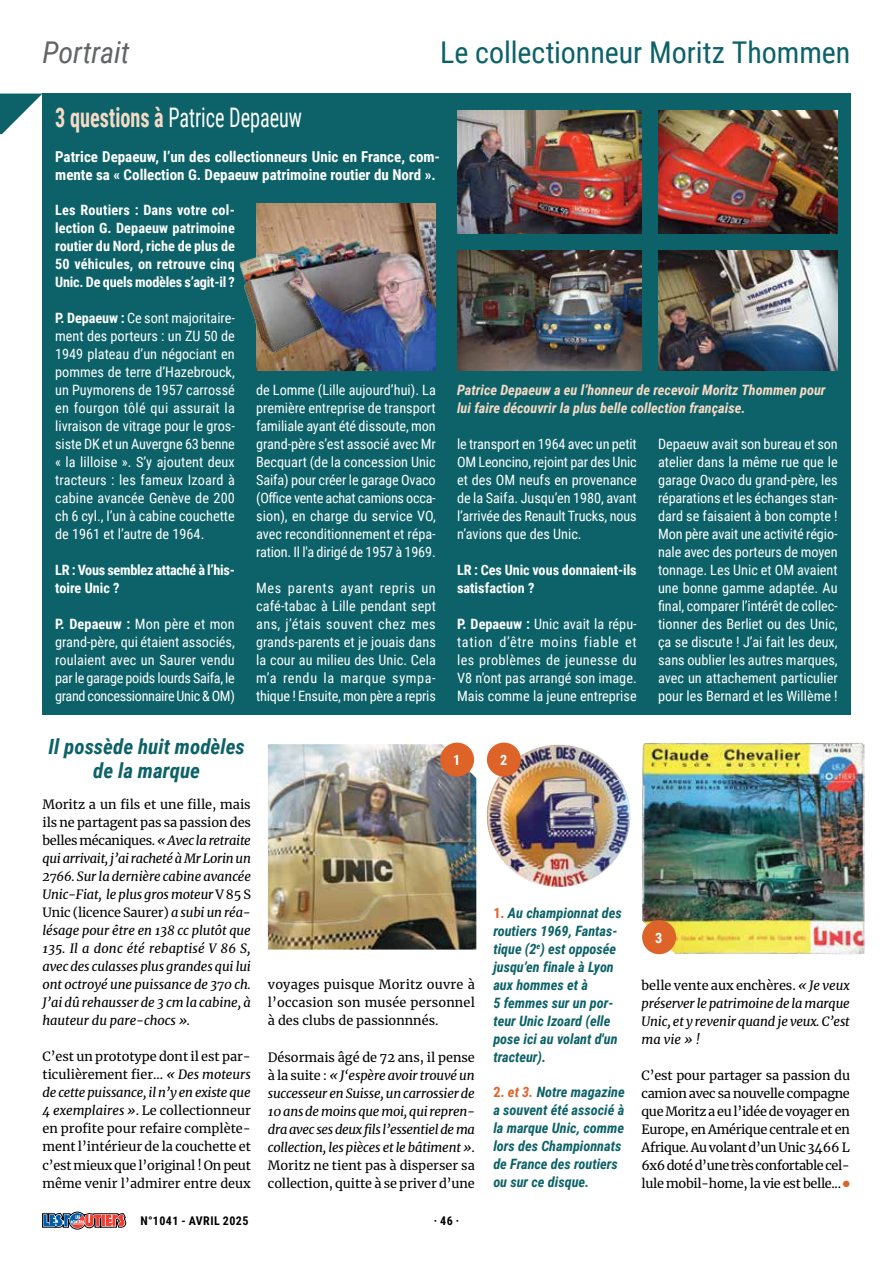
<style>
.page{position:relative;width:893px;height:1263px;background:#fff}
.page>*{position:absolute;margin:0;border:0;box-sizing:border-box;transform-origin:0 0}
.t1{font:30px "Roboto Condensed";color:#0c6268}
.t2{font:italic 30px "Roboto Condensed";letter-spacing:-.005em;color:#636466}
.t3{font:27px "Roboto Condensed";color:#fff;scale:.75 1}
.t4{font:italic 700 21px/24px "Roboto Condensed";color:#0c6268;text-align:center}
.t5{font:700 15px/18px "Roboto Condensed";color:#fff}
.t6{font:14.25px/18px "Roboto Condensed";color:#fff;text-align:justify}
.t7{font:italic 700 14.25px/18px "Roboto Condensed";color:#0c6268}
.t8{font:700 14.25px/18px "Roboto Condensed";letter-spacing:-.005em;color:#fff}
.t9{font:italic 700 14.25px/18px "Roboto Condensed";color:#f7dac6}
.t10{font:italic 12.75px/18px "Merriweather";letter-spacing:-.015em;color:#000;text-align:justify}
.t11{font:12.75px/18px "Merriweather";color:#000;text-align:justify}
.t12{font:700 12px "Roboto Condensed";letter-spacing:.035em;color:#000}
.s1{font-weight:700;color:#f7dac6}
.s2{font-weight:700}
.s3{font-style:normal}
.s4{font-style:italic}
.s5{font-style:normal;color:#de6328}
.s6{color:#de6328}
</style>
<div class="page">
<img style="left:268px;top:744px;width:208px;height:205px">
<img style="left:642px;top:743px;width:222px;height:211px">
<img style="left:487px;top:745px;width:143px;height:142px">
<div style="left:440px;top:743px;width:34px;height:34px;background:#de6328;border-radius:50%"></div>
<div style="left:642px;top:920px;width:34px;height:34px;background:#de6328;border-radius:50%"></div>
<div style="left:487px;top:743px;width:34px;height:34px;background:#de6328;border-radius:50%"></div>
<div style="left:42px;top:94px;width:808px;height:621px;background:#0c6268"></div>
<img style="left:457px;top:111px;width:184px;height:122px">
<img style="left:658px;top:251px;width:180px;height:120px">
<img style="left:457px;top:251px;width:184px;height:120px">
<img style="left:658px;top:111px;width:180px;height:122px">
<img style="left:239px;top:204px;width:197px;height:166px">
<svg style="left:42px;top:1212px;width:84px;height:17px"></svg>
<svg style="left:0;top:94px;width:42px;height:40px"></svg>
<h1 class="t2" style="left:43px;top:31px;width:89px">Portrait</h1>
<h1 class="t1" style="left:440px;top:31px;width:412px">Le collectionneur Moritz Thommen</h1>
<h2 class="t3" style="left:55px;top:98px;width:331px"><span class="s1">3 questions à</span> Patrice Depaeuw</h2>
<p class="t5" style="left:55px;top:147px;width:386px">Patrice Depaeuw, l’un des collectionneurs Unic en France, com&shy;mente sa « Collection G. Depaeuw patrimoine routier du Nord ».</p>
<p class="t8" style="left:55px;top:201px;width:181px;text-align:justify">Les Routiers : Dans votre col&shy;lection G. Depaeuw patrimoine routier du Nord, riche de plus de 50 véhicules, on retrouve cinq Unic. De quels modèles s’agit-il ?</p>
<p class="t6" style="left:55px;top:309px;width:181px"><span class="s2">P. Depaeuw :</span> Ce sont majoritaire&shy;ment des porteurs : un ZU 50 de 1949 plateau d’un négociant en pommes de terre d’Hazebrouck, un Puymorens de 1957 carrossé en fourgon tôlé qui assurait la livraison de vitrage pour le gros&shy;siste DK et un Auvergne 63 benne « la lilloise ». S’y ajoutent deux tracteurs : les fameux Izoard à cabine avancée Genève de 200 ch 6 cyl., l’un à cabine couchette de 1961 et l’autre de 1964.</p>
<p class="t8" style="left:55px;top:561px;width:181px">LR : Vous semblez attaché à l’his&shy;toire Unic ?</p>
<p class="t6" style="left:55px;top:615px;width:181px"><span class="s2">P. Depaeuw :</span> Mon père et mon grand-père, qui étaient associés, roulaient avec un Saurer vendu par le garage poids lourds Saifa, le grand concessionnaire Unic &amp; OM)</p>
<p class="t6" style="left:256px;top:381px;width:181px">de Lomme (Lille aujourd’hui). La première entreprise de transport familiale ayant été dissoute, mon grand-père s’est associé avec Mr Becquart (de la concession Unic Saifa) pour créer le garage Ovaco (Office vente achat camions occa&shy;sion), en charge du service VO, avec reconditionnement et répa&shy;ration. Il l'a dirigé de 1957 à 1969.</p>
<p class="t6" style="left:256px;top:579px;width:181px">Mes parents ayant repris un café-tabac à Lille pendant sept ans, j’étais souvent chez mes grands-parents et je jouais dans la cour au milieu des Unic. Cela m’a rendu la marque sympa&shy;thique ! Ensuite, mon père a repris</p>
<p class="t9" style="left:457px;top:381px;width:370px">Patrice Depaeuw a eu l’honneur de recevoir Moritz Thommen pour lui faire découvrir la plus belle collection française.</p>
<p class="t6" style="left:457px;top:435px;width:181px">le transport en 1964 avec un petit OM Leoncino, rejoint par des Unic et des OM neufs en provenance de la Saifa. Jusqu’en 1980, avant l’arrivée des Renault Trucks, nous n’avions que des Unic.</p>
<p class="t8" style="left:457px;top:561px;width:181px">LR : Ces Unic vous donnaient-ils satisfaction ?</p>
<p class="t6" style="left:457px;top:615px;width:181px"><span class="s2">P. Depaeuw :</span> Unic avait la répu&shy;tation d’être moins fiable et les problèmes de jeunesse du V8 n’ont pas arrangé son image.<br>Mais comme la jeune entreprise</p>
<p class="t6" style="left:658px;top:435px;width:181px">Depaeuw avait son bureau et son atelier dans la même rue que le garage Ovaco du grand-père, les réparations et les échanges stan&shy;dard se faisaient à bon compte !<br>Mon père avait une activité régio&shy;nale avec des porteurs de moyen tonnage. Les Unic et OM avaient une bonne gamme adaptée. Au final, comparer l’intérêt de collec&shy;tionner des Berliet ou des Unic, ça se discute ! J’ai fait les deux, sans oublier les autres marques, avec un attachement particulier pour les Bernard et les Willème !</p>
<h3 class="t4" style="left:48px;top:734px;width:198px">Il possède huit modèles de la marque</h3>
<p class="t10" style="left:43px;top:795px;width:210px"><span class="s3">Moritz a un fils et une fille, mais ils ne partagent pas sa passion des belles mécaniques.</span> « Avec la retraite qui arrivait, j’ai racheté à Mr Lorin un 2766. Sur la dernière cabine avancée Unic-Fiat, le plus gros moteur <span class="s3">V 85 S Unic (licence Saurer)</span> a subi un réa&shy;lésage pour être en 138 cc plutôt que 135. Il a donc été rebaptisé V 86 S, avec des culasses plus grandes qui lui ont octroyé une puissance de 370 ch.<br>J’ai dû rehausser de 3 cm la cabine, à hauteur du pare-chocs ».</p>
<p class="t11" style="left:43px;top:1047px;width:210px">C’est un prototype dont il est par&shy;ticulièrement fier... <span class="s4">« Des moteurs de cette puissance, il n’y en existe que 4 exemplaires »</span>. Le collectionneur en profite pour refaire complète&shy;ment l’intérieur de la couchette et c’est mieux que l’original ! On peut même venir l’admirer entre deux</p>
<p class="t8" style="left:453px;top:750px;width:9px">1</p>
<p class="t11" style="left:268px;top:975px;width:209px">voyages puisque Moritz ouvre à l’occasion son musée personnel à des clubs de passionnnés.</p>
<p class="t10" style="left:268px;top:1047px;width:209px"><span class="s3">Désormais âgé de 72 ans, il pense à la suite :</span> « J‘espère avoir trouvé un successeur en Suisse, un carrossier de 10 ans de moins que moi, qui repren&shy;dra avec ses deux fils l’essentiel de ma collection, les pièces et le bâtiment »<span class="s3">.<br>Moritz ne tient pas à disperser sa collection, quitte à se priver d’une</span></p>
<p class="t12" style="left:141px;top:1212px;width:109px">N°1041 - Avril 2025</p>
<p class="t12" style="left:434px;top:1212px;width:27px">· 46 ·</p>
<p class="t8" style="left:500px;top:750px;width:9px">2</p>
<p class="t7" style="left:493px;top:903px;width:130px"><span class="s5">1.</span> Au championnat des routiers 1969, Fantas&shy;tique (2<sup>e</sup>) est opposée jusqu’en finale à Lyon aux hommes et à<br>5 femmes sur un por&shy;teur Unic Izoard (elle pose ici au volant d'un tracteur).</p>
<p class="t7" style="left:493px;top:1083px;width:133px"><span class="s5">2.</span> <span class="s6">et 3.</span> Notre magazine a souvent été associé à la marque Unic, comme lors des Championnats de France des routiers ou sur ce disque.</p>
<p class="t8" style="left:655px;top:928px;width:9px">3</p>
<p class="t10" style="left:642px;top:975px;width:210px"><span class="s3">belle vente aux enchères.</span> « Je veux préserver le patrimoine de la marque Unic, et y revenir quand je veux. C’est ma vie » !</p>
<p class="t11" style="left:642px;top:1065px;width:210px">C’est pour partager sa passion du camion avec sa nouvelle compagne que Moritz a eu l’idée de voyager en Europe, en Amérique centrale et en Afrique. Au volant d’un Unic 3466 L 6x6 doté d’une très confortable cel&shy;lule mobil-home, la vie est belle... <span class="s6">●</span></p>
</div>
